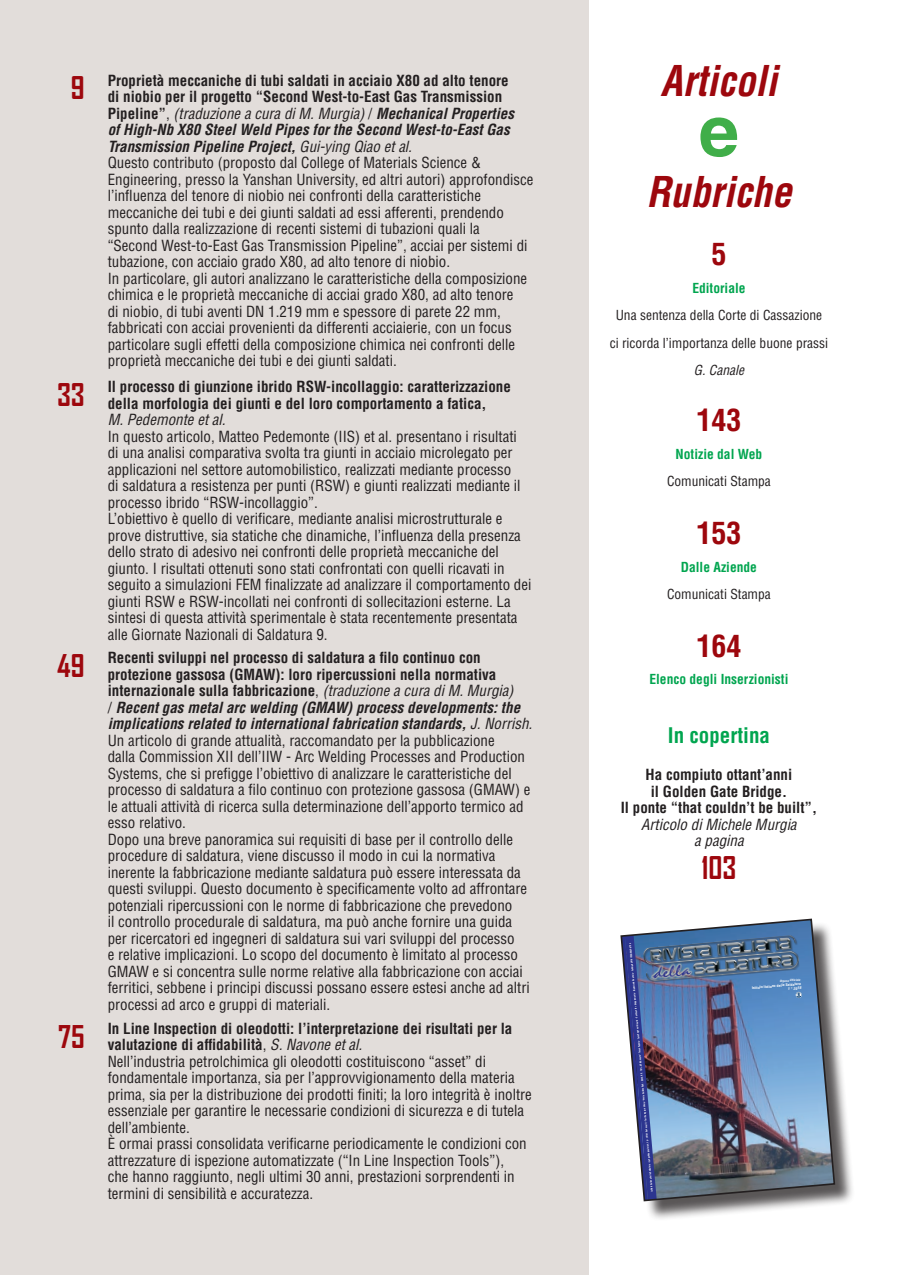
<style>
.page{position:relative;width:905px;height:1275px;background:#fff}
.page>*{position:absolute;margin:0;border:0;box-sizing:border-box;transform-origin:0 0}
.editoriale_testo{font:700 70.65px "Helvetica LT Std";color:#40ae49}
.editoriale_testo-2{font:italic 700 condensed 41.4px "Helvetica LT Std";color:#9d070d;scale:.96 1}
.editoriale_testo-3{font:700 condensed 30px "Helvetica LT Std";color:#9d070d}
.editoriale_testo-4{font:700 30px "Agency FB";color:#9d070d}
.editoriale_testo-5{font:700 condensed 21px "Helvetica LT Std";color:#00a54f}
.editoriale_testo-6{font:condensed 15px/16.5px "Helvetica LT Std";color:#231f20}
.editoriale_testo-7{font:700 condensed 15px/16.5px "Helvetica LT Std";color:#231f20}
.editoriale_testo-8{font:italic 700 condensed 15px/16.5px "Helvetica LT Std";color:#231f20}
.editoriale_testo-9{font:italic condensed 15px "Helvetica LT Std";color:#231f20}
.editoriale_testo-10{font:condensed 13.5px "Helvetica LT Std";color:#231f20}
.editoriale_testo-11{font:700 condensed 13.5px "Helvetica LT Std";color:#00a54f}
.editoriale_testo-12{font:italic condensed 13.5px "Helvetica LT Std";color:#231f20}
.t1{font:700 condensed 3.45px/4.3px "Helvetica LT Std";color:#fff;text-align:right;scale:1.15 1}
.t2{font:italic 700 condensed 2.85px "Helvetica LT Std";color:#fff;scale:1.15 1}
.t3{font:700 condensed 2.25px "Helvetica LT Std";color:#fff}
.s1{font-style:normal}
.s2{font-weight:400;font-style:normal}
.s3{font-weight:400}
.s4{font-weight:400;font-style:italic}
.s5{font-style:italic}
</style>
<div class="page">
<div style="left:0;top:0;width:589px;height:1275px;background:#e2ddda"></div>
<div style="left:623px;top:921px;width:232px;height:301px;background:#231f20;opacity:.75"></div>
<img style="left:620px;top:918px;width:216px;height:284px">
<p class="editoriale_testo-4" style="left:71px;top:70px;width:15px">9</p>
<p class="editoriale_testo-7" style="left:108px;top:72px;width:402px">Proprietà meccaniche di tubi saldati in acciaio X80 ad alto tenore</p>
<p class="editoriale_testo-7" style="left:108px;top:88px;width:396px">di niobio per il progetto “Second West-to-East Gas Transmission</p>
<p class="editoriale_testo-8" style="left:108px;top:105px;width:408px"><span class="s1">Pipeline”</span><span class="s2">,</span> <span class="s3">(traduzione a cura di M. Murgia)</span> <span class="s2">/</span> Mechanical Properties of High-Nb X80 Steel Weld Pipes for the Second West-to-East Gas<br>Transmission Pipeline Project, <span class="s3">Gui-ying Qiao et al.</span></p>
<p class="editoriale_testo-6" style="left:108px;top:154px;width:427px">Questo contributo (proposto dal College of Materials Science &amp; Engineering, presso la Yanshan University, ed altri autori) approfondisce l’influenza del tenore di niobio nei confronti della caratteristiche meccaniche dei tubi e dei giunti saldati ad essi afferenti, prendendo spunto dalla realizzazione di recenti sistemi di tubazioni quali la “Second West-to-East Gas Transmission Pipeline”, acciai per sistemi di tubazione, con acciaio grado X80, ad alto tenore di niobio.</p>
<p class="editoriale_testo-6" style="left:108px;top:270px;width:421px">In particolare, gli autori analizzano le caratteristiche della composizione chimica e le proprietà meccaniche di acciai grado X80, ad alto tenore di niobio, di tubi aventi DN 1.219 mm e spessore di parete 22 mm, fabbricati con acciai provenienti da differenti acciaierie, con un focus particolare sugli effetti della composizione chimica nei confronti delle proprietà meccaniche dei tubi e dei giunti saldati.</p>
<p class="editoriale_testo-4" style="left:57px;top:376px;width:29px">33</p>
<p class="editoriale_testo-7" style="left:108px;top:378px;width:405px">Il processo di giunzione ibrido RSW-incollaggio: caratterizzazione</p>
<p class="editoriale_testo-7" style="left:108px;top:395px;width:380px">della morfologia dei giunti e del loro comportamento a fatica,</p>
<p class="editoriale_testo-9" style="left:108px;top:410px;width:119px">M. Pedemonte et al.</p>
<p class="editoriale_testo-6" style="left:108px;top:428px;width:414px">In questo articolo, Matteo Pedemonte (IIS) et al. presentano i risultati di una analisi comparativa svolta tra giunti in acciaio microlegato per applicazioni nel settore automobilistico, realizzati mediante processo di saldatura a resistenza per punti (RSW) e giunti realizzati mediante il processo ibrido “RSW-incollaggio”.</p>
<p class="editoriale_testo-6" style="left:108px;top:510px;width:425px">L’obiettivo è quello di verificare, mediante analisi microstrutturale e prove distruttive, sia statiche che dinamiche, l’influenza della presenza dello strato di adesivo nei confronti delle proprietà meccaniche del giunto. I risultati ottenuti sono stati confrontati con quelli ricavati in seguito a simulazioni FEM finalizzate ad analizzare il comportamento dei giunti RSW e RSW-incollati nei confronti di sollecitazioni esterne. La sintesi di questa attività sperimentale è stata recentemente presentata alle Giornate Nazionali di Saldatura 9.</p>
<p class="editoriale_testo-4" style="left:57px;top:647px;width:29px">49</p>
<p class="editoriale_testo-7" style="left:108px;top:649px;width:374px">Recenti sviluppi nel processo di saldatura a filo continuo con</p>
<p class="editoriale_testo-7" style="left:108px;top:666px;width:390px">protezione gassosa (GMAW): loro ripercussioni nella normativa</p>
<p class="editoriale_testo-8" style="left:108px;top:683px;width:426px"><span class="s1">internazionale sulla fabbricazione</span><span class="s2">,</span> <span class="s3">(traduzione a cura di M. Murgia)<br></span><span class="s2">/</span> Recent gas metal arc welding (GMAW) process developments: the implications related to international fabrication standards, <span class="s3">J. Norrish.</span></p>
<p class="editoriale_testo-6" style="left:108px;top:732px;width:424px">Un articolo di grande attualità, raccomandato per la pubblicazione<br>dalla Commission XII dell’IIW - Arc Welding Processes and Production Systems, che si prefigge l’obiettivo di analizzare le caratteristiche del processo di saldatura a filo continuo con protezione gassosa (GMAW) e le attuali attività di ricerca sulla determinazione dell’apporto termico ad esso relativo.</p>
<p class="editoriale_testo-6" style="left:108px;top:831px;width:423px">Dopo una breve panoramica sui requisiti di base per il controllo delle procedure di saldatura, viene discusso il modo in cui la normativa inerente la fabbricazione mediante saldatura può essere interessata da questi sviluppi. Questo documento è specificamente volto ad affrontare potenziali ripercussioni con le norme di fabbricazione che prevedono<br>il controllo procedurale di saldatura, ma può anche fornire una guida per ricercatori ed ingegneri di saldatura sui vari sviluppi del processo<br>e relative implicazioni. Lo scopo del documento è limitato al processo GMAW e si concentra sulle norme relative alla fabbricazione con acciai ferritici, sebbene i principi discussi possano essere estesi anche ad altri processi ad arco e gruppi di materiali.</p>
<p class="editoriale_testo-4" style="left:58px;top:1018px;width:28px">75</p>
<p class="editoriale_testo-7" style="left:108px;top:1020px;width:406px">In Line Inspection di oleodotti: l’interpretazione dei risultati per la valutazione di affidabilità<span class="s3">,</span> <span class="s4">S. Navone et al.</span></p>
<p class="editoriale_testo-6" style="left:108px;top:1053px;width:426px">Nell’industria petrolchimica gli oleodotti costituiscono “asset” di fondamentale importanza, sia per l’approvvigionamento della materia prima, sia per la distribuzione dei prodotti finiti; la loro integrità è inoltre essenziale per garantire le necessarie condizioni di sicurezza e di tutela dell’ambiente.</p>
<p class="editoriale_testo-6" style="left:108px;top:1135px;width:420px">È ormai prassi consolidata verificarne periodicamente le condizioni con attrezzature di ispezione automatizzate (“In Line Inspection Tools”), che hanno raggiunto, negli ultimi 30 anni, prestazioni sorprendenti in termini di sensibilità e accuratezza.</p>
<p class="editoriale_testo-2" style="left:661px;top:55px;width:123px">Articoli</p>
<p class="editoriale_testo" style="left:699px;top:88px;width:42px">e</p>
<p class="editoriale_testo-2" style="left:646px;top:166px;width:153px">Rubriche</p>
<p class="editoriale_testo-3" style="left:711px;top:236px;width:16px">5</p>
<p class="editoriale_testo-11" style="left:692px;top:279px;width:55px">Editoriale</p>
<p class="editoriale_testo-10" style="left:616px;top:307px;width:208px">Una sentenza della Corte di Cassazione</p>
<p class="editoriale_testo-10" style="left:610px;top:334px;width:220px">ci ricorda l’importanza delle buone prassi</p>
<p class="editoriale_testo-12" style="left:694px;top:362px;width:52px">G. Canale</p>
<p class="editoriale_testo-3" style="left:696px;top:402px;width:46px">143</p>
<p class="editoriale_testo-11" style="left:676px;top:445px;width:88px">Notizie dal Web</p>
<p class="editoriale_testo-10" style="left:667px;top:473px;width:105px">Comunicati Stampa</p>
<p class="editoriale_testo-3" style="left:696px;top:514px;width:46px">153</p>
<p class="editoriale_testo-11" style="left:681px;top:558px;width:78px">Dalle Aziende</p>
<p class="editoriale_testo-10" style="left:667px;top:586px;width:105px">Comunicati Stampa</p>
<p class="editoriale_testo-3" style="left:696px;top:627px;width:46px">164</p>
<p class="editoriale_testo-11" style="left:649px;top:671px;width:141px">Elenco degli Inserzionisti</p>
<p class="editoriale_testo-5" style="left:668px;top:722px;width:104px">In copertina</p>
<p class="editoriale_testo-7" style="left:646px;top:766px;width:148px">Ha compiuto ottant’anni</p>
<p class="editoriale_testo-7" style="left:651px;top:783px;width:138px">il Golden Gate Bridge.</p>
<p class="editoriale_testo-7" style="left:621px;top:799px;width:198px;text-align:center">Il ponte “that couldn’t be built”,<br><span class="s4">Articolo di Michele Murgia</span></p>
<p class="editoriale_testo-9" style="left:694px;top:831px;width:51px">a pagina</p>
<p class="editoriale_testo-4" style="left:701px;top:849px;width:36px">103</p>
<p class="t3" style="left:650px;top:1192px;width:251px;rotate:-95deg">Istituto Italiano della Saldatura – Lungobisagno Istria, 15 – 16141 Genova (I) - Tariffa regime libero: “Poste Italiane SpA - Sped. A.P. 70%, DCB Genova” Tassa Pagata - Taxe Perçue ordinario - Contiene IP + Supplemento - Bimestrale Gennaio - Febbraio 2018 ISSN:0035-6794</p>
<p class="t2" style="left:779px;top:979px;width:20px;rotate:-5deg">Organo Ufficiale</p>
<p class="t1" style="left:752px;top:985px;width:44px;rotate:-5deg">Istituto Italiano della Saldatura<br><span class="s5">1 * 2018</span></p>
</div>
